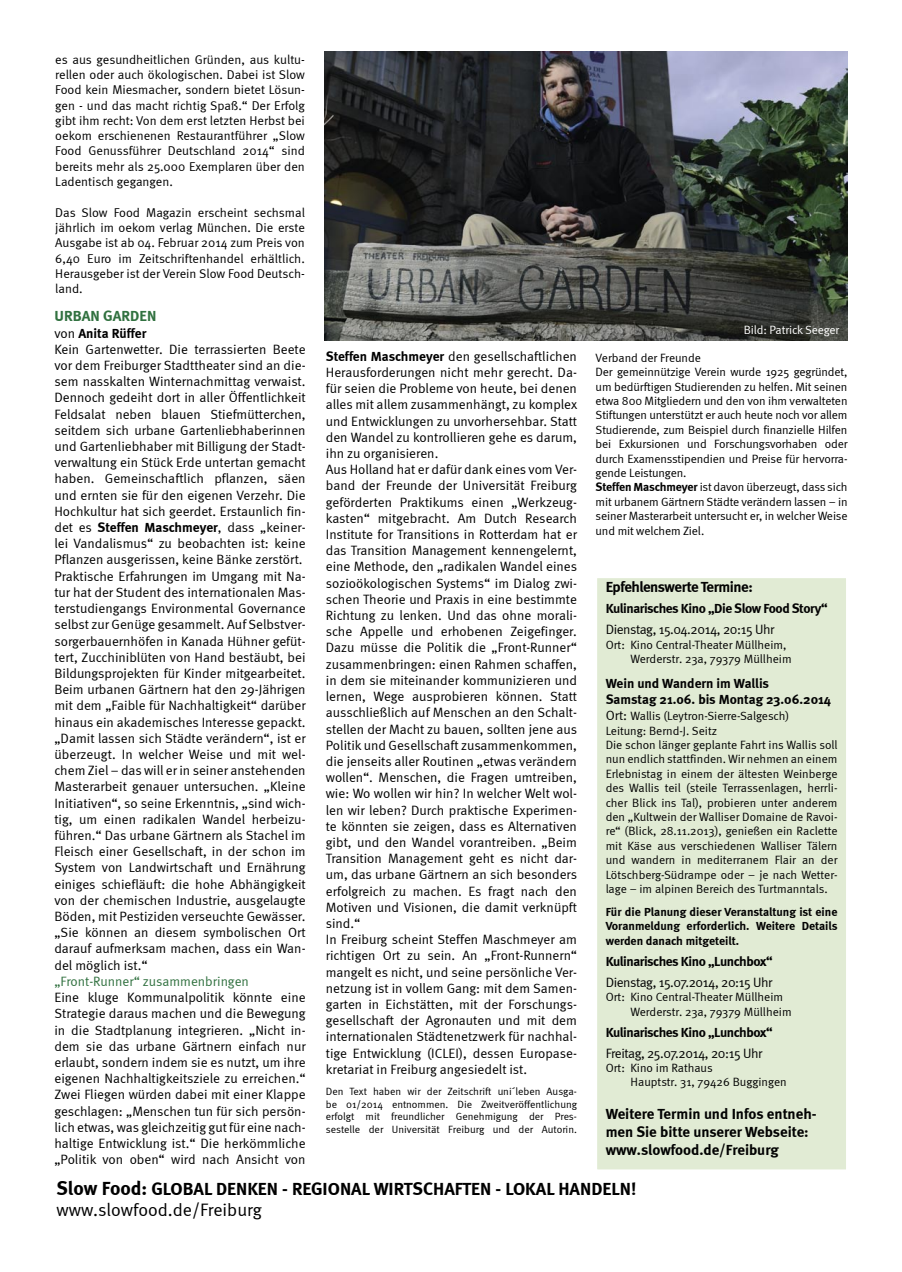
<style>
.page{position:relative;width:902px;height:1272px;background:#fff}
.page>*{position:absolute;margin:0;border:0;box-sizing:border-box;transform-origin:0 0}
.t1{font:700 18px "Meta";color:#000}
.t2{font:18px "Meta Normal";color:#000}
.t3{font:700 15px/18px "Meta";letter-spacing:-.005em;color:#000}
.t4{font:700 15px "Meta";letter-spacing:-.03em;color:#000}
.t5{font:700 15px "Meta";color:#317140}
.t6{font:13.5px/16.2px "Meta Normal";color:#000;text-align:justify}
.t7{font:700 13.5px "Meta";letter-spacing:-.03em;color:#000}
.t8{font:13.5px "Meta Normal";letter-spacing:-.03em;color:#000}
.t9{font:700 13.5px/16.2px "Meta";color:#000}
.t10{font:13.5px "Meta Normal";color:#317140}
.t11{font:12.75px/15.3px "Meta Normal";color:#000;text-align:justify}
.t12{font:12px/14.4px "Meta Normal";color:#000}
.t13{font:700 12px/14.4px "Meta";color:#000;text-align:justify}
.t14{font:12px "Meta Normal";letter-spacing:-.01em;color:#fff}
.t15{font:10.5px/12.6px "Meta Normal";color:#000;text-align:justify}
.s1{font-family:"Meta Normal";font-weight:400}
.s2{font-family:"Meta";font-weight:700}
.s3{font-size:13.5px}
.s4{font-size:19.5px}
</style>
<div class="page">
<div style="left:596px;top:577px;width:250px;height:593px;background:#e1ebd4"></div>
<div style="left:595px;top:576px;width:252px;height:594px;border:2px solid #fff"></div>
<img style="left:324px;top:51px;width:523px;height:289px">
<p class="t11" style="left:55px;top:51px;width:251px">es aus gesundheitlichen Gründen, aus kultu&shy;rellen oder auch ökologischen. Dabei ist Slow Food kein Miesmacher, sondern bietet Lösun&shy;gen - und das macht richtig Spaß.“ Der Erfolg gibt ihm recht: Von dem erst letzten Herbst bei oekom erschienenen Restaurantführer „Slow Food Genussführer Deutschland 2014“ sind bereits mehr als 25.000 Exemplaren über den Ladentisch gegangen.</p>
<p class="t11" style="left:55px;top:204px;width:251px">Das Slow Food Magazin erscheint sechsmal jährlich im oekom verlag München. Die erste Ausgabe ist ab 04. Februar 2014 zum Preis von 6,40 Euro im Zeitschriftenhandel erhältlich.<br>Herausgeber ist der Verein Slow Food Deutsch&shy;land.</p>
<p class="t5" style="left:54px;top:307px;width:103px">URBAN GARDEN</p>
<p class="t9" style="left:54px;top:324px;width:93px"><span class="s1">von</span> Anita Rüffer</p>
<p class="t6" style="left:54px;top:341px;width:253px">Kein Gartenwetter. Die terrassierten Beete vor dem Freiburger Stadttheater sind an die&shy;sem nasskalten Winternachmittag verwaist.<br>Dennoch gedeiht dort in aller Öffentlichkeit Feldsalat neben blauen Stiefmütterchen, seitdem sich urbane Gartenliebhaberinnen und Gartenliebhaber mit Billigung der Stadt&shy;verwaltung ein Stück Erde untertan gemacht haben. Gemeinschaftlich pflanzen, säen und ernten sie für den eigenen Verzehr. Die Hochkultur hat sich geerdet. Erstaunlich fin&shy;det es <span class="s2">Steffen Maschmeyer</span>, dass „keiner&shy;lei Vandalismus“ zu beobachten ist: keine Pflanzen ausgerissen, keine Bänke zerstört.</p>
<p class="t6" style="left:54px;top:567px;width:253px">Praktische Erfahrungen im Umgang mit Na&shy;tur hat der Student des internationalen Mas&shy;terstudiengangs Environmental Governance selbst zur Genüge gesammelt. Auf Selbstver&shy;sorgerbauernhöfen in Kanada Hühner gefüt&shy;tert, Zucchiniblüten von Hand bestäubt, bei Bildungsprojekten für Kinder mitgearbeitet.<br>Beim urbanen Gärtnern hat den 29-Jährigen mit dem „Faible für Nachhaltigkeit“ darüber hinaus ein akademisches Interesse gepackt. „Damit lassen sich Städte verändern“, ist er überzeugt. In welcher Weise und mit wel&shy;chem Ziel – das will er in seiner anstehenden Masterarbeit genauer untersuchen. „Kleine Initiativen“, so seine Erkenntnis, „sind wich&shy;tig, um einen radikalen Wandel herbeizu&shy;führen.“ Das urbane Gärtnern als Stachel im Fleisch einer Gesellschaft, in der schon im System von Landwirtschaft und Ernährung einiges schiefläuft: die hohe Abhängigkeit von der chemischen Industrie, ausgelaugte Böden, mit Pestiziden verseuchte Gewässer. „Sie können an diesem symbolischen Ort darauf aufmerksam machen, dass ein Wan&shy;del möglich ist.“</p>
<p class="t10" style="left:54px;top:973px;width:196px">„Front-Runner“ zusammenbringen</p>
<p class="t6" style="left:54px;top:989px;width:253px">Eine kluge Kommunalpolitik könnte eine Strategie daraus machen und die Bewegung in die Stadtplanung integrieren. „Nicht in&shy;dem sie das urbane Gärtnern einfach nur erlaubt, sondern indem sie es nutzt, um ihre eigenen Nachhaltigkeitsziele zu erreichen.“ Zwei Fliegen würden dabei mit einer Klappe geschlagen: „Menschen tun für sich persön&shy;lich etwas, was gleichzeitig gut für eine nach&shy;haltige Entwicklung ist.“ Die herkömmliche „Politik von oben“ wird nach Ansicht von</p>
<p class="t6" style="left:326px;top:348px;width:253px"><span class="s2">Steffen Maschmeyer</span> den gesellschaftlichen Herausforderungen nicht mehr gerecht. Da&shy;für seien die Probleme von heute, bei denen alles mit allem zusammenhängt, zu komplex und Entwicklungen zu unvorhersehbar. Statt den Wandel zu kontrollieren gehe es darum, ihn zu organisieren.</p>
<p class="t6" style="left:326px;top:461px;width:253px">Aus Holland hat er dafür dank eines vom Ver&shy;band der Freunde der Universität Freiburg geförderten Praktikums einen „Werkzeug&shy;kasten“ mitgebracht. Am Dutch Research Institute for Transitions in Rotterdam hat er das Transition Management kennengelernt, eine Methode, den „radikalen Wandel eines sozioökologischen Systems“ im Dialog zwi&shy;schen Theorie und Praxis in eine bestimmte Richtung zu lenken. Und das ohne morali&shy;sche Appelle und erhobenen Zeigefinger.<br>Dazu müsse die Politik die „Front-Runner“ zusammenbringen: einen Rahmen schaffen, in dem sie miteinander kommunizieren und lernen, Wege ausprobieren können. Statt ausschließlich auf Menschen an den Schalt&shy;stellen der Macht zu bauen, sollten jene aus Politik und Gesellschaft zusammenkommen, die jenseits aller Routinen „etwas verändern wollen“. Menschen, die Fragen umtreiben, wie: Wo wollen wir hin? In welcher Welt wol&shy;len wir leben? Durch praktische Experimen&shy;te könnten sie zeigen, dass es Alternativen gibt, und den Wandel vorantreiben. „Beim Transition Management geht es nicht dar&shy;um, das urbane Gärtnern an sich besonders erfolgreich zu machen. Es fragt nach den Motiven und Visionen, die damit verknüpft sind.“</p>
<p class="t6" style="left:326px;top:931px;width:253px">In Freiburg scheint Steffen Maschmeyer am richtigen Ort zu sein. An „Front-Runnern“ mangelt es nicht, und seine persönliche Ver&shy;netzung ist in vollem Gang: mit dem Samen&shy;garten in Eichstätten, mit der Forschungs&shy;gesellschaft der Agronauten und mit dem internationalen Städtenetzwerk für nachhal&shy;tige Entwicklung (ICLEI), dessen Europase&shy;kretariat in Freiburg angesiedelt ist.</p>
<p class="t15" style="left:326px;top:1084px;width:253px">Den Text haben wir der Zeitschrift uni´leben Ausga&shy;be 01/2014 entnommen. Die Zweitveröffentlichung erfolgt mit freundlicher Genehmigung der Pres&shy;sestelle der Universität Freiburg und der Autorin.</p>
<p class="t14" style="left:743px;top:323px;width:97px">Bild: Patrick Seeger</p>
<p class="t12" style="left:595px;top:350px;width:107px">Verband der Freunde</p>
<p class="t12" style="left:595px;top:365px;width:253px;text-align:justify">Der gemeinnützige Verein wurde 1925 gegründet, um bedürftigen Studierenden zu helfen. Mit seinen etwa 800 Mitgliedern und den von ihm verwalteten Stiftungen unterstützt er auch heute noch vor allem Studierende, zum Beispiel durch finanzielle Hilfen bei Exkursionen und Forschungsvorhaben oder durch Examensstipendien und Preise für hervorra&shy;gende Leistungen.</p>
<p class="t12" style="left:595px;top:480px;width:253px;text-align:justify"><span class="s2">Steffen Maschmeyer</span> ist davon überzeugt, dass sich mit urbanem Gärtnern Städte verändern lassen – in seiner Masterarbeit untersucht er, in welcher Weise und mit welchem Ziel.</p>
<p class="t4" style="left:605px;top:578px;width:149px">Epfehlenswerte Termine:</p>
<p class="t7" style="left:605px;top:600px;width:223px">Kulinarisches Kino „Die Slow Food Story“</p>
<p class="t8" style="left:605px;top:621px;width:170px">Dienstag, 15.04.2014, 20:15 Uhr</p>
<p class="t12" style="left:630px;top:637px;width:163px;text-indent:-25px">Ort: Kino Central-Theater Müllheim,<br>Werderstr. 23a, 79379 Müllheim</p>
<p class="t9" style="left:605px;top:674px;width:227px">Wein und Wandern im Wallis<br>Samstag 21.06. bis Montag 23.06.2014</p>
<p class="t12" style="left:605px;top:708px;width:233px"><span class="s3">Ort:</span> Wallis (Leytron-Sierre-Salgesch)<br>Leitung: Bernd-J. Seitz<br>Die schon länger geplante Fahrt ins Wallis soll nun endlich stattfinden. Wir nehmen an einem Erlebnistag in einem der ältesten Weinberge des Wallis teil (steile Terrassenlagen, herrli&shy;cher Blick ins Tal), probieren unter anderem den „Kultwein der Walliser Domaine de Ravoi&shy;re“ (Blick, 28.11.2013), genießen ein Raclette mit Käse aus verschiedenen Walliser Tälern und wandern in mediterranem Flair an der Lötschberg-Südrampe oder – je nach Wetter&shy;lage – im alpinen Bereich des Turtmanntals.</p>
<p class="t13" style="left:605px;top:904px;width:233px">Für die Planung dieser Veranstaltung ist eine Voranmeldung erforderlich. Weitere Details werden danach mitgeteilt.</p>
<p class="t7" style="left:605px;top:953px;width:169px">Kulinarisches Kino „Lunchbox“</p>
<p class="t8" style="left:605px;top:974px;width:168px">Dienstag, 15.07.2014, 20:15 Uhr</p>
<p class="t12" style="left:630px;top:989px;width:163px;text-indent:-25px">Ort: Kino Central-Theater Müllheim<br>Werderstr. 23a, 79379 Müllheim</p>
<p class="t7" style="left:605px;top:1023px;width:169px">Kulinarisches Kino „Lunchbox“</p>
<p class="t8" style="left:605px;top:1045px;width:158px">Freitag, 25.07.2014, 20:15 Uhr</p>
<p class="t12" style="left:630px;top:1060px;width:158px;text-indent:-25px">Ort: Kino im Rathaus<br>Hauptstr. 31, 79426 Buggingen</p>
<p class="t3" style="left:605px;top:1104px;width:212px">Weitere Termin und Infos entneh&shy;men Sie bitte unserer Webseite: www.slowfood.de/Freiburg</p>
<p class="t1" style="left:57px;top:1177px;width:581px"><span class="s4">Slow Food:</span> GLOBAL DENKEN - REGIONAL WIRTSCHAFTEN - LOKAL HANDELN!</p>
<p class="t2" style="left:57px;top:1199px;width:207px">www.slowfood.de/Freiburg</p>
</div>
